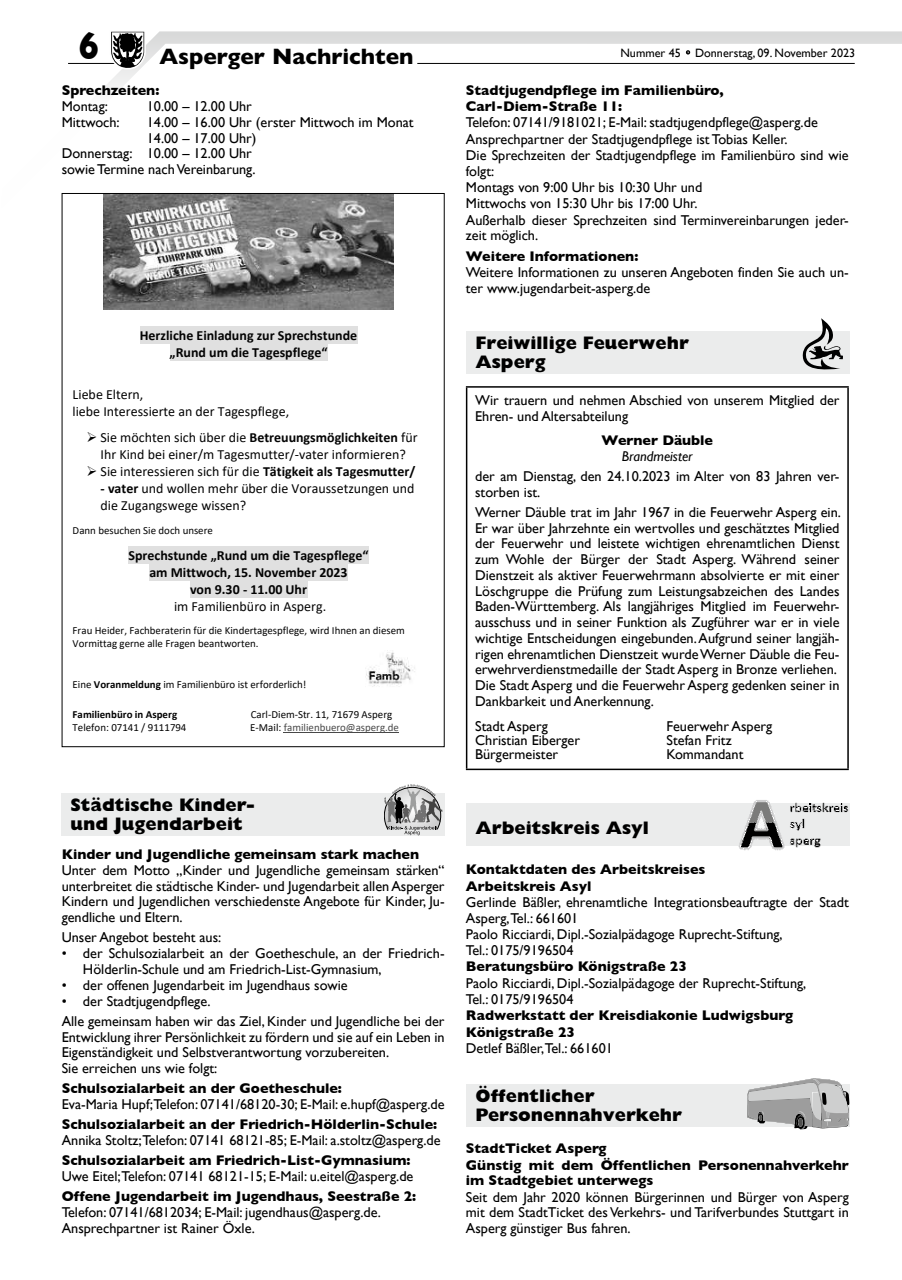
<style>
.page{position:relative;width:902px;height:1280px;background:#fff}
.page>*{position:absolute;margin:0;border:0;box-sizing:border-box;transform-origin:0 0}
.t1{font:700 39.3px "Gill Sans";color:#000;scale:.86 1}
.t2{font:700 22.5px "Gill Sans";color:#000}
.t3{font:800 18.3px/19.2px "Gill Sans";color:#000}
.t4{font:14.25px/15.8px "Gill Sans";color:#000}
.t5{font:700 14.25px/16.4px "Gill Sans";color:#000}
.t6{font:italic 14.25px "Gill Sans";color:#000}
.t7{font:13.95px/17px "Calibri";color:#030303}
.t8{font:700 13.95px/17.1px "Calibri";color:#030303;text-align:center}
.t9{font:12.15px "Gill Sans";color:#000}
.t10{font:10.95px/13.2px "Calibri";color:#030303}
.t11{font:10.95px "Calibri";color:#484848}
.t12{font:700 10.95px "Calibri";color:#030303}
.s1{font-weight:700}
.s2{color:#030303}
</style>
<div class="page">
<svg style="left:61px;top:31px;width:840px;height:177px"></svg>
<hr style="left:68px;top:63px;width:62px;height:1px;background:#000">
<hr style="left:417px;top:63px;width:437px;height:1px;background:#000">
<svg style="left:108px;top:31px;width:39px;height:42px"></svg>
<div style="left:140px;top:327px;width:217px;height:17px;background:#e0e0e0"></div>
<div style="left:170px;top:344px;width:157px;height:17px;background:#e0e0e0"></div>
<div style="left:128px;top:546px;width:241px;height:17px;background:#e0e0e0"></div>
<div style="left:149px;top:563px;width:198px;height:17px;background:#e0e0e0"></div>
<div style="left:190px;top:580px;width:117px;height:17px;background:#e0e0e0"></div>
<hr style="left:284px;top:732px;width:115px;height:1px;background:#484848">
<img style="left:103px;top:195px;width:291px;height:115px">
<img style="left:366px;top:650px;width:49px;height:37px">
<div style="left:62px;top:793px;width:383px;height:42px;background:#ebecec"></div>
<svg style="left:384px;top:784px;width:59px;height:51px"></svg>
<div style="left:466px;top:331px;width:383px;height:43px;background:#ebecec"></div>
<svg style="left:802px;top:318px;width:41px;height:52px"></svg>
<hr style="left:466px;top:386px;width:382px;height:2px;background:#000">
<hr style="left:466px;top:388px;width:1px;height:381px;background:#000">
<hr style="left:847px;top:388px;width:1px;height:381px;background:#000">
<hr style="left:466px;top:769px;width:382px;height:1px;background:#000">
<div style="left:466px;top:803px;width:383px;height:43px;background:#ebecec"></div>
<svg style="left:738px;top:800px;width:110px;height:50px"></svg>
<div style="left:466px;top:1084px;width:383px;height:43px;background:#ebecec"></div>
<svg style="left:747px;top:1078px;width:102px;height:51px"></svg>
<h1 class="t1" style="left:79px;top:23px;width:25px">6</h1>
<h2 class="t2" style="left:159px;top:43px;width:255px">Asperger Nachrichten</h2>
<p class="t9" style="left:620px;top:45px;width:236px">Nummer 45 · Donnerstag, 09. November 2023</p>
<p class="t5" style="left:62px;top:82px;width:99px">Sprechzeiten:</p>
<p class="t4" style="left:62px;top:98px;width:48px">Montag:</p>
<p class="t4" style="left:147px;top:98px;width:107px">10.00 – 12.00 Uhr</p>
<p class="t4" style="left:62px;top:114px;width:60px">Mittwoch:</p>
<p class="t4" style="left:147px;top:114px;width:268px">14.00 – 16.00 Uhr (erster Mittwoch im Monat</p>
<p class="t4" style="left:147px;top:130px;width:111px">14.00 – 17.00 Uhr)</p>
<p class="t4" style="left:62px;top:146px;width:192px">Donnerstag: 10.00 – 12.00 Uhr</p>
<p class="t4" style="left:62px;top:161px;width:195px">sowie Termine nach Vereinbarung.</p>
<p class="t8" style="left:140px;top:327px;width:219px">Herzliche Einladung zur Sprechstunde „Rund um die Tagespflege“</p>
<p class="t7" style="left:73px;top:385px;width:218px">Liebe Eltern,<br>liebe Interessierte an der Tagespflege,</p>
<p class="t7" style="left:87px;top:429px;width:332px;text-align:center">➢ Sie möchten sich über die <span class="s1">Betreuungsmöglichkeiten</span> für<br>Ihr Kind bei einer/m Tagesmutter/-vater informieren?</p>
<p class="t7" style="left:87px;top:463px;width:330px">➢ Sie interessieren sich für die <span class="s1">Tätigkeit als Tagesmutter/</span></p>
<p class="t7" style="left:101px;top:480px;width:315px"><span class="s1">- vater</span> und wollen mehr über die Voraussetzungen und die Zugangswege wissen?</p>
<p class="t10" style="left:73px;top:523px;width:142px">Dann besuchen Sie doch unsere</p>
<p class="t8" style="left:128px;top:546px;width:241px">Sprechstunde „Rund um die Tagespflege“ am Mittwoch, 15. November 2023<br>von 9.30 - 11.00 Uhr</p>
<p class="t7" style="left:174px;top:597px;width:154px">im Familienbüro in Asperg.</p>
<p class="t10" style="left:73px;top:624px;width:334px">Frau Heider, Fachberaterin für die Kindertagespflege, wird Ihnen an diesem<br>Vormittag gerne alle Fragen beantworten.</p>
<p class="t10" style="left:73px;top:677px;width:235px">Eine <span class="s1">Voranmeldung</span> im Familienbüro ist erforderlich!</p>
<p class="t12" style="left:73px;top:706px;width:106px">Familienbüro in Asperg</p>
<p class="t10" style="left:251px;top:707px;width:143px">Carl-Diem-Str. 11, 71679 Asperg</p>
<p class="t10" style="left:73px;top:720px;width:115px">Telefon: 07141 / 9111794</p>
<p class="t11" style="left:250px;top:720px;width:150px"><span class="s2">E-Mail:</span> familienbuero@asperg.de</p>
<p class="t3" style="left:71px;top:795px;width:186px">Städtische Kinder&shy;und Jugendarbeit</p>
<p class="t5" style="left:62px;top:846px;width:359px">Kinder und Jugendliche gemeinsam stark machen</p>
<p class="t4" style="left:62px;top:862px;width:384px;text-align:justify">Unter dem Motto „Kinder und Jugendliche gemeinsam stärken“ unterbreitet die städtische Kinder- und Jugendarbeit allen Asperger Kindern und Jugendlichen verschiedenste Angebote für Kinder, Ju&shy;gendliche und Eltern.</p>
<p class="t4" style="left:62px;top:929px;width:161px">Unser Angebot besteht aus:</p>
<p class="t4" style="left:83px;top:945px;width:363px;text-indent:-21px">• der Schulsozialarbeit an der Goetheschule, an der Friedrich-<br>Hölderlin-Schule und am Friedrich-List-Gymnasium,</p>
<p class="t4" style="left:62px;top:977px;width:287px">• der offenen Jugendarbeit im Jugendhaus sowie</p>
<p class="t4" style="left:62px;top:991px;width:384px;line-height:20.1px">• der Stadtjugendpflege.<br>Alle gemeinsam haben wir das Ziel, Kinder und Jugendliche bei der</p>
<p class="t4" style="left:62px;top:1029px;width:384px">Entwicklung ihrer Persönlichkeit zu fördern und sie auf ein Leben in<br>Eigenständigkeit und Selbstverantwortung vorzubereiten.<br>Sie erreichen uns wie folgt:</p>
<p class="t5" style="left:62px;top:1080px;width:282px">Schulsozialarbeit an der Goetheschule:</p>
<p class="t4" style="left:62px;top:1096px;width:384px">Eva-Maria Hupf;Telefon: 07141/68120-30; E-Mail: e.hupf@asperg.de</p>
<p class="t5" style="left:62px;top:1116px;width:377px">Schulsozialarbeit an der Friedrich-Hölderlin-Schule:</p>
<p class="t4" style="left:62px;top:1132px;width:380px">Annika Stoltz;Telefon: 07141 68121-85; E-Mail: a.stoltz@asperg.de</p>
<p class="t5" style="left:62px;top:1152px;width:350px">Schulsozialarbeit am Friedrich-List-Gymnasium:</p>
<p class="t4" style="left:62px;top:1168px;width:353px">Uwe Eitel;Telefon: 07141 68121-15; E-Mail: u.eitel@asperg.de</p>
<p class="t5" style="left:62px;top:1188px;width:356px">Offene Jugendarbeit im Jugendhaus, Seestraße 2:</p>
<p class="t4" style="left:62px;top:1204px;width:321px">Telefon: 07141/6812034; E-Mail: jugendhaus@asperg.de.<br>Ansprechpartner ist Rainer Öxle.</p>
<p class="t5" style="left:466px;top:82px;width:259px">Stadtjugendpflege im Familienbüro,<br>Carl-Diem-Straße 11:</p>
<p class="t4" style="left:466px;top:114px;width:384px;line-height:16.2px">Telefon: 07141/9181021; E-Mail: stadtjugendpflege@asperg.de Ansprechpartner der Stadtjugendpflege ist Tobias Keller.<br>Die Sprechzeiten der Stadtjugendpflege im Familienbüro sind wie folgt:<br>Montags von 9:00 Uhr bis 10:30 Uhr und<br>Mittwochs von 15:30 Uhr bis 17:00 Uhr.<br>Außerhalb dieser Sprechzeiten sind Terminvereinbarungen jeder&shy;zeit möglich.</p>
<p class="t5" style="left:466px;top:248px;width:174px">Weitere Informationen:</p>
<p class="t4" style="left:466px;top:264px;width:384px">Weitere Informationen zu unseren Angeboten finden Sie auch un&shy;ter www.jugendarbeit-asperg.de</p>
<p class="t3" style="left:475px;top:333px;width:215px">Freiwillige Feuerwehr<br>Asperg</p>
<p class="t4" style="left:475px;top:392px;width:366px">Wir trauern und nehmen Abschied von unserem Mitglied der<br>Ehren- und Altersabteilung</p>
<p class="t5" style="left:601px;top:432px;width:113px">Werner Däuble</p>
<p class="t6" style="left:622px;top:448px;width:72px">Brandmeister</p>
<p class="t4" style="left:475px;top:468px;width:366px">der am Dienstag, den 24.10.2023 im Alter von 83 Jahren ver&shy;storben ist.</p>
<p class="t4" style="left:475px;top:504px;width:367px">Werner Däuble trat im Jahr 1967 in die Feuerwehr Asperg ein.<br>Er war über Jahrzehnte ein wertvolles und geschätztes Mitglied der Feuerwehr und leistete wichtigen ehrenamtlichen Dienst zum Wohle der Bürger der Stadt Asperg. Während seiner Dienstzeit als aktiver Feuerwehrmann absolvierte er mit einer Löschgruppe die Prüfung zum Leistungsabzeichen des Landes Baden-Württemberg. Als langjähriges Mitglied im Feuerwehr&shy;ausschuss und in seiner Funktion als Zugführer war er in viele wichtige Entscheidungen eingebunden. Aufgrund seiner langjäh&shy;rigen ehrenamtlichen Dienstzeit wurde Werner Däuble die Feu&shy;erwehrverdienstmedaille der Stadt Asperg in Bronze verliehen.<br>Die Stadt Asperg und die Feuerwehr Asperg gedenken seiner in Dankbarkeit und Anerkennung.</p>
<p class="t4" style="left:475px;top:718px;width:74px">Stadt Asperg</p>
<p class="t4" style="left:666px;top:718px;width:107px">Feuerwehr Asperg</p>
<p class="t4" style="left:475px;top:732px;width:106px">Christian Eiberger</p>
<p class="t4" style="left:666px;top:732px;width:66px">Stefan Fritz</p>
<p class="t4" style="left:475px;top:746px;width:84px">Bürgermeister</p>
<p class="t4" style="left:666px;top:746px;width:78px">Kommandant</p>
<p class="t3" style="left:475px;top:818px;width:175px">Arbeitskreis Asyl</p>
<p class="t5" style="left:466px;top:861px;width:241px">Kontaktdaten des Arbeitskreises<br>Arbeitskreis Asyl</p>
<p class="t4" style="left:466px;top:894px;width:384px">Gerlinde Bäßler, ehrenamtliche Integrationsbeauftragte der Stadt Asperg,Tel.: 661601<br>Paolo Ricciardi, Dipl.-Sozialpädagoge Ruprecht-Stiftung,<br>Tel.: 0175/9196504</p>
<p class="t5" style="left:466px;top:958px;width:222px">Beratungsbüro Königstraße 23</p>
<p class="t4" style="left:466px;top:974px;width:342px;line-height:16.4px">Paolo Ricciardi, Dipl.-Sozialpädagoge der Ruprecht-Stiftung,<br>Tel.: 0175/9196504</p>
<p class="t5" style="left:466px;top:1007px;width:329px">Radwerkstatt der Kreisdiakonie Ludwigsburg<br>Königstraße 23</p>
<p class="t4" style="left:466px;top:1040px;width:148px">Detlef Bäßler,Tel.: 661601</p>
<p class="t3" style="left:475px;top:1086px;width:208px">Öffentlicher<br>Personennahverkehr</p>
<p class="t5" style="left:466px;top:1140px;width:384px">StadtTicket Asperg<br>Günstig mit dem Öffentlichen Personennahverkehr im Stadtgebiet unterwegs</p>
<p class="t4" style="left:466px;top:1189px;width:384px;text-align:justify">Seit dem Jahr 2020 können Bürgerinnen und Bürger von Asperg mit dem StadtTicket des Verkehrs- und Tarifverbundes Stuttgart in Asperg günstiger Bus fahren.</p>
</div>
